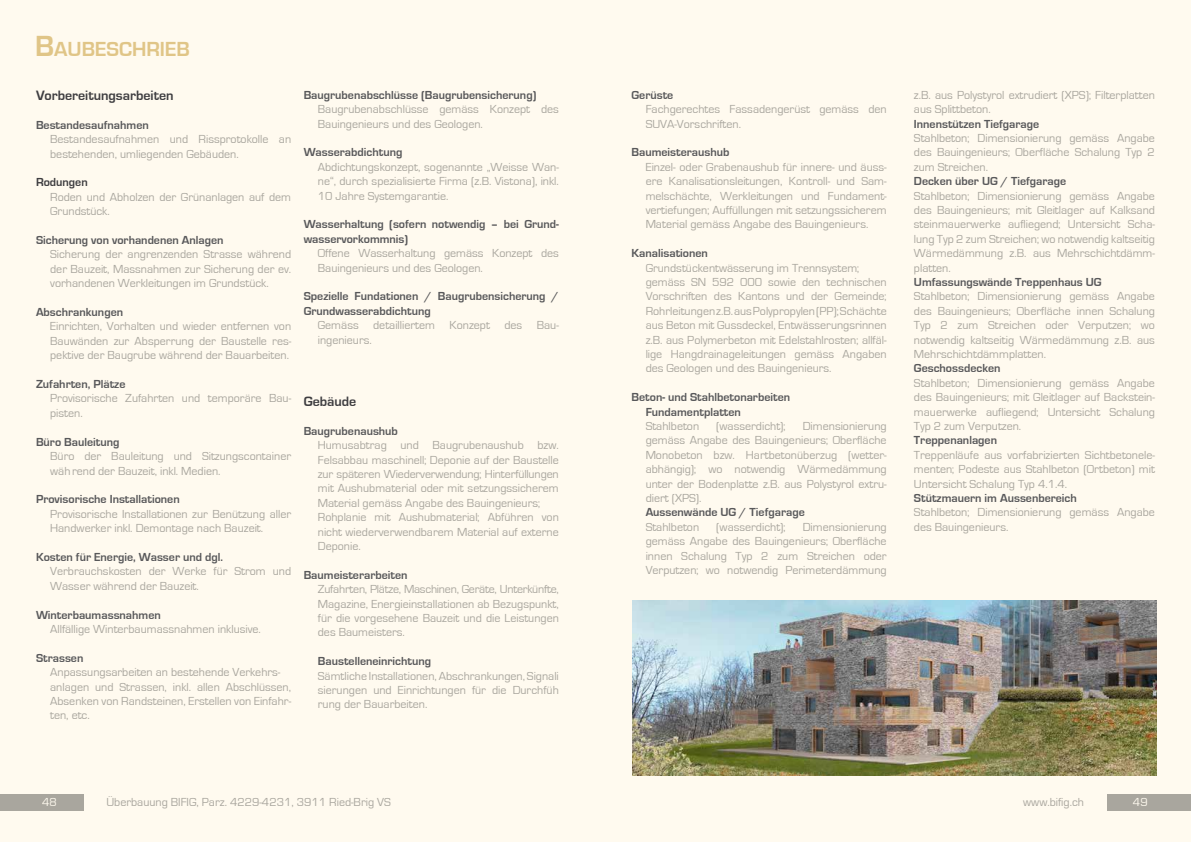
<style>
.page{position:relative;width:1191px;height:842px;background:#fffaef}
.page>*{position:absolute;margin:0;border:0;box-sizing:border-box;transform-origin:0 0}
.t1{font:700 21px "Eurostile";color:#e0c587}
.t2{font:700 14px "Eurostile";color:#3e3d40}
.t3{font:12px/14.4px "Eurostile";color:#a9a69e}
.t4{font:700 12px/14.4px "Eurostile";color:#58585a}
.t5{font:700 12px "Eurostile";color:#3e3d40}
.t6{font:12px "Eurostile";color:#fffaef}
.s1{font-size:30px}
</style>
<div class="page">
<div style="left:0;top:794px;width:84px;height:17px;background:#a9a69e"></div>
<div style="left:1107px;top:794px;width:84px;height:17px;background:#a9a69e"></div>
<img style="left:633px;top:600px;width:523px;height:175px">
<h1 class="t1" style="left:35px;top:39px;width:156px"><span class="s1">B</span>AUBESCHRIEB</h1>
<p class="t2" style="left:36px;top:89px;width:139px">Vorbereitungsarbeiten</p>
<p class="t4" style="left:36px;top:118px;width:114px">Bestandesaufnahmen</p>
<p class="t3" style="left:50px;top:132px;width:242px">Bestandesaufnahmen und Rissprotokolle an bestehenden, umliegenden Gebäuden.</p>
<p class="t5" style="left:36px;top:177px;width:53px">Rodungen</p>
<p class="t3" style="left:50px;top:190px;width:242px">Roden und Abholzen der Grünanlagen auf dem<br>Grundstück.</p>
<p class="t4" style="left:36px;top:233px;width:189px">Sicherung von vorhandenen Anlagen</p>
<p class="t3" style="left:50px;top:248px;width:242px;text-align:justify">Sicherung der angrenzenden Strasse während der Bauzeit, Massnahmen zur Sicherung der ev. vorhandenen Werkleitungen im Grundstück.</p>
<p class="t4" style="left:36px;top:305px;width:89px">Abschrankungen</p>
<p class="t3" style="left:50px;top:320px;width:242px;text-align:justify">Einrichten, Vorhalten und wieder entfernen von Bauwänden zur Absperrung der Baustelle res&shy;pektive der Baugrube während der Bauarbeiten.</p>
<p class="t4" style="left:36px;top:377px;width:91px">Zufahrten, Plätze</p>
<p class="t3" style="left:50px;top:392px;width:242px">Provisorische Zufahrten und temporäre Bau&shy;pisten.</p>
<p class="t4" style="left:36px;top:435px;width:85px">Büro Bauleitung</p>
<p class="t3" style="left:50px;top:449px;width:242px">Büro der Bauleitung und Sitzungscontainer während der Bauzeit, inkl. Medien.</p>
<p class="t4" style="left:36px;top:492px;width:145px">Provisorische Installationen</p>
<p class="t3" style="left:50px;top:507px;width:242px">Provisorische Installationen zur Benützung aller<br>Handwerker inkl. Demontage nach Bauzeit.</p>
<p class="t4" style="left:36px;top:550px;width:188px">Kosten für Energie, Wasser und dgl.</p>
<p class="t3" style="left:50px;top:564px;width:242px">Verbrauchskosten der Werke für Strom und<br>Wasser während der Bauzeit.</p>
<p class="t4" style="left:36px;top:608px;width:126px">Winterbaumassnahmen</p>
<p class="t3" style="left:50px;top:622px;width:212px">Allfällige Winterbaumassnahmen inklusive.</p>
<p class="t4" style="left:36px;top:651px;width:49px">Strassen</p>
<p class="t3" style="left:50px;top:665px;width:242px">Anpassungsarbeiten an bestehende Verkehrs&shy;anlagen und Strassen, inkl. allen Abschlüssen, Absenken von Randsteinen, Erstellen von Einfahr&shy;ten, etc.</p>
<p class="t4" style="left:304px;top:88px;width:234px">Baugrubenabschlüsse (Baugrubensicherung)</p>
<p class="t3" style="left:318px;top:102px;width:242px">Baugrubenabschlüsse gemäss Konzept des<br>Bauingenieurs und des Geologen.</p>
<p class="t4" style="left:304px;top:146px;width:100px">Wasserabdichtung</p>
<p class="t3" style="left:318px;top:160px;width:242px;text-align:justify">Abdichtungskonzept, sogenannte „Weisse Wan&shy;ne“, durch spezialisierte Firma (z.B. Vistona), inkl.<br>10 Jahre Systemgarantie.</p>
<p class="t4" style="left:304px;top:218px;width:257px">Wasserhaltung (sofern notwendig – bei Grund&shy;wasservorkommnis)</p>
<p class="t3" style="left:318px;top:246px;width:242px">Offene Wasserhaltung gemäss Konzept des<br>Bauingenieurs und des Geologen.</p>
<p class="t4" style="left:304px;top:290px;width:257px">Spezielle Fundationen / Baugrubensicherung /<br>Grundwasserabdichtung</p>
<p class="t3" style="left:318px;top:318px;width:242px">Gemäss detailliertem Konzept des Bau&shy;ingenieurs.</p>
<p class="t2" style="left:304px;top:395px;width:54px">Gebäude</p>
<p class="t4" style="left:304px;top:424px;width:96px">Baugrubenaushub</p>
<p class="t3" style="left:318px;top:438px;width:242px">Humusabtrag und Baugrubenaushub bzw.<br>Felsabbau maschinell; Deponie auf der Baustelle zur späteren Wiederverwendung; Hinterfüllungen mit Aushubmaterial oder mit setzungssicherem Material gemäss Angabe des Bauingenieurs; Rohplanie mit Aushubmaterial; Abführen von nicht wiederverwendbarem Material auf externe Deponie.</p>
<p class="t4" style="left:304px;top:568px;width:105px">Baumeisterarbeiten</p>
<p class="t3" style="left:318px;top:582px;width:242px;text-align:justify">Zufahrten, Plätze, Maschinen, Geräte, Unterkünfte, Magazine, Energieinstallationen ab Bezugspunkt, für die vorgesehene Bauzeit und die Leistungen des Baumeisters.</p>
<p class="t4" style="left:318px;top:654px;width:115px">Baustelleneinrichtung</p>
<p class="t3" style="left:318px;top:669px;width:242px;text-align:justify">Sämtliche Installationen, Abschrankungen, Signali sierungen und Einrichtungen für die Durchfüh rung der Bauarbeiten.</p>
<p class="t4" style="left:631px;top:88px;width:43px">Gerüste</p>
<p class="t3" style="left:645px;top:102px;width:242px">Fachgerechtes Fassadengerüst gemäss den<br>SUVA-Vorschriften.</p>
<p class="t4" style="left:631px;top:146px;width:99px">Baumeisteraushub</p>
<p class="t3" style="left:645px;top:160px;width:242px;text-align:justify">Einzel- oder Grabenaushub für innere- und äuss&shy;ere Kanalisationsleitungen, Kontroll- und Sam&shy;melschächte, Werkleitungen und Fundament&shy;vertiefungen; Auffüllungen mit setzungssicherem Material gemäss Angabe des Bauingenieurs.</p>
<p class="t4" style="left:631px;top:246px;width:78px">Kanalisationen</p>
<p class="t3" style="left:645px;top:261px;width:242px">Grundstückentwässerung im Trennsystem; gemäss SN 592 000 sowie den technischen Vorschriften des Kantons und der Gemeinde; Rohrleitungen z.B. aus Polypropylen (PP); Schächte aus Beton mit Gussdeckel, Entwässerungsrinnen z.B. aus Polymerbeton mit Edelstahlrosten; allfäl&shy;lige Hangdrainageleitungen gemäss Angaben des Geologen und des Bauingenieurs.</p>
<p class="t4" style="left:645px;top:390px;width:146px;text-indent:-14px">Beton- und Stahlbetonarbeiten<br>Fundamentplatten</p>
<p class="t3" style="left:645px;top:419px;width:55px">Stahlbeton</p>
<p class="t3" style="left:716px;top:419px;width:71px">(wasserdicht);</p>
<p class="t3" style="left:645px;top:419px;width:242px;text-align:justify;text-indent:157px">Dimensionierung gemäss Angabe des Bauingenieurs; Oberfläche Monobeton bzw. Hartbetonüberzug (wetter&shy;abhängig); wo notwendig Wärmedämmung unter der Bodenplatte z.B. aus Polystyrol extru&shy;diert (XPS).</p>
<p class="t4" style="left:645px;top:506px;width:161px">Aussenwände UG / Tiefgarage</p>
<p class="t3" style="left:645px;top:520px;width:55px">Stahlbeton</p>
<p class="t3" style="left:716px;top:520px;width:71px">(wasserdicht);</p>
<p class="t3" style="left:645px;top:520px;width:242px;text-align:justify;text-indent:157px">Dimensionierung gemäss Angabe des Bauingenieurs; Oberfläche innen Schalung Typ 2 zum Streichen oder Verputzen; wo notwendig Perimeterdämmung</p>
<p class="t3" style="left:914px;top:88px;width:242px">z.B. aus Polystyrol extrudiert (XPS); Filterplatten aus Splittbeton.</p>
<p class="t4" style="left:914px;top:117px;width:127px">Innenstützen Tiefgarage</p>
<p class="t3" style="left:914px;top:131px;width:242px;text-align:justify">Stahlbeton; Dimensionierung gemäss Angabe des Bauingenieurs; Oberfläche Schalung Typ 2 zum Streichen.</p>
<p class="t4" style="left:914px;top:174px;width:154px">Decken über UG / Tiefgarage</p>
<p class="t3" style="left:914px;top:189px;width:242px;text-align:justify">Stahlbeton; Dimensionierung gemäss Angabe des Bauingenieurs; mit Gleitlager auf Kalksand steinmauerwerke aufliegend; Untersicht Scha&shy;lung Typ 2 zum Streichen; wo notwendig kaltseitig Wärmedämmung z.B. aus Mehrschichtdämm&shy;platten.</p>
<p class="t4" style="left:914px;top:275px;width:189px">Umfassungswände Treppenhaus UG</p>
<p class="t3" style="left:914px;top:290px;width:242px;text-align:justify">Stahlbeton; Dimensionierung gemäss Angabe des Bauingenieurs; Oberfläche innen Schalung Typ 2 zum Streichen oder Verputzen; wo notwendig kaltseitig Wärmedämmung z.B. aus Mehrschichtdämmplatten.</p>
<p class="t4" style="left:914px;top:362px;width:88px">Geschossdecken</p>
<p class="t3" style="left:914px;top:376px;width:242px;text-align:justify">Stahlbeton; Dimensionierung gemäss Angabe des Bauingenieurs; mit Gleitlager auf Backstein&shy;mauerwerke aufliegend; Untersicht Schalung Typ 2 zum Verputzen.</p>
<p class="t4" style="left:914px;top:434px;width:85px">Treppenanlagen</p>
<p class="t3" style="left:914px;top:448px;width:242px;text-align:justify">Treppenläufe aus vorfabrizierten Sichtbetonele&shy;menten; Podeste aus Stahlbeton (Ortbeton) mit Untersicht Schalung Typ 4.1.4.</p>
<p class="t4" style="left:914px;top:491px;width:164px">Stützmauern im Aussenbereich</p>
<p class="t3" style="left:914px;top:506px;width:242px">Stahlbeton; Dimensionierung gemäss Angabe des Bauingenieurs.</p>
<p class="t3" style="left:106px;top:795px;width:286px">Überbauung BIFIG, Parz. 4229-4231, 3911 Ried-Brig VS</p>
<p class="t3" style="left:1023px;top:795px;width:62px">www.bifig.ch</p>
<p class="t6" style="left:42px;top:797px;width:16px">48</p>
<p class="t6" style="left:1133px;top:797px;width:16px">49</p>
</div>
